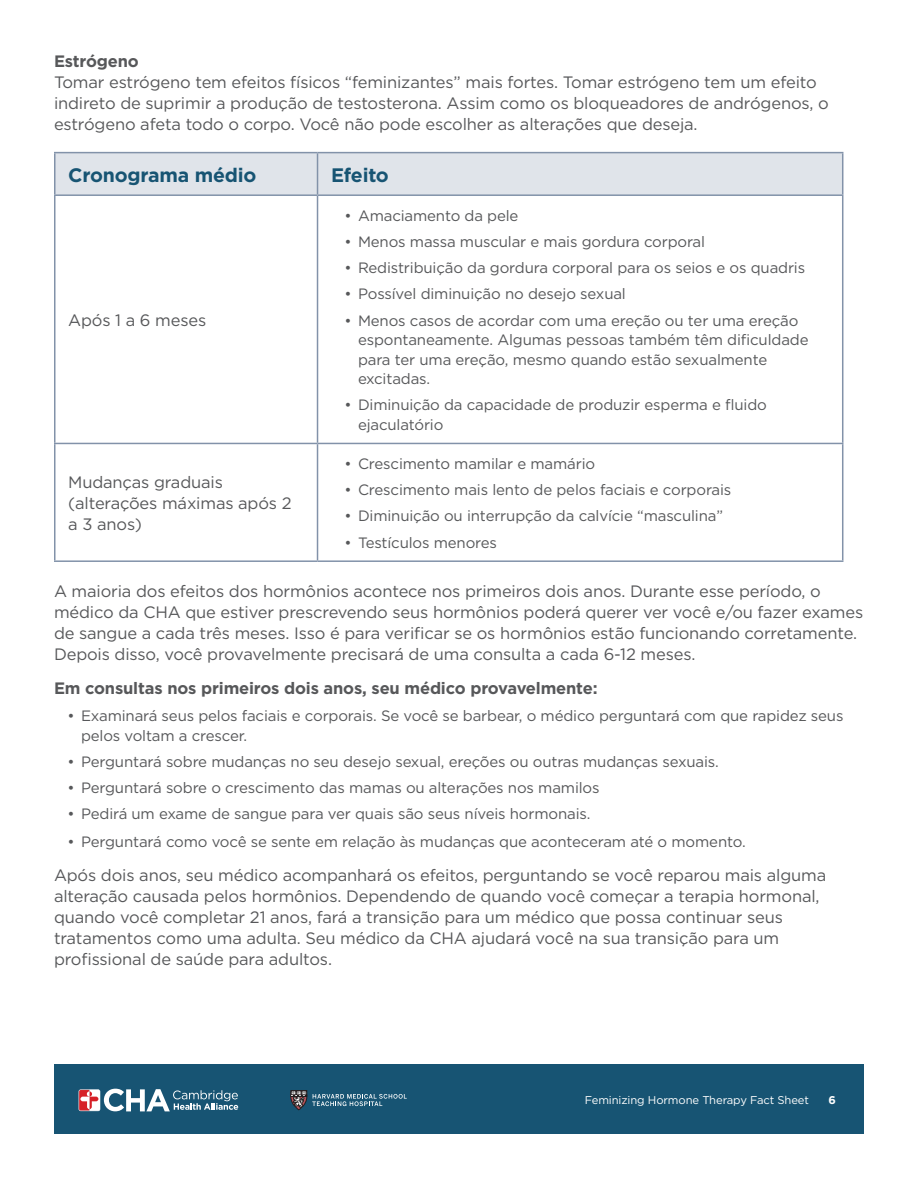
<style>
.page{position:relative;width:918px;height:1188px;background:#fff}
.page>*{position:absolute;margin:0;border:0;box-sizing:border-box;transform-origin:0 0}
.t1{font:700 19.5px "Gotham";letter-spacing:-.01em;color:#175473}
.t2{font:16.5px/21px "Gotham";letter-spacing:-.01em;color:#57585a}
.t3{font:700 16.5px "Gotham";letter-spacing:-.01em;color:#57585a}
.t4{font:15px/19.5px "Gotham";letter-spacing:-.01em;color:#57585a}
.t5{font:11.25px "Gotham";letter-spacing:-.01em;color:#fff}
.t6{font:700 11.25px "Gotham";color:#fff}
</style>
<div class="page">
<div style="left:54px;top:1065px;width:810px;height:69px;background:#175473"></div>
<svg style="left:79px;top:1089px;width:159px;height:22px"></svg>
<svg style="left:291px;top:1090px;width:116px;height:20px"></svg>
<div style="left:56px;top:153px;width:786px;height:41px;background:#e0e4ea"></div>
<hr style="left:54px;top:152px;width:264px;height:1px;background:#8292a9">
<hr style="left:54px;top:153px;width:2px;height:41px;background:#8292a9">
<hr style="left:318px;top:152px;width:525px;height:1px;background:#8292a9">
<hr style="left:317px;top:153px;width:1px;height:41px;background:#8292a9">
<hr style="left:842px;top:153px;width:1px;height:41px;background:#8292a9">
<hr style="left:54px;top:194px;width:264px;height:2px;background:#8292a9">
<hr style="left:318px;top:194px;width:525px;height:2px;background:#8292a9">
<hr style="left:54px;top:196px;width:2px;height:247px;background:#8292a9">
<hr style="left:317px;top:196px;width:1px;height:247px;background:#8292a9">
<hr style="left:842px;top:196px;width:1px;height:247px;background:#8292a9">
<hr style="left:54px;top:443px;width:264px;height:1px;background:#8292a9">
<hr style="left:54px;top:444px;width:2px;height:116px;background:#8292a9">
<hr style="left:318px;top:443px;width:525px;height:1px;background:#8292a9">
<hr style="left:317px;top:444px;width:1px;height:116px;background:#8292a9">
<hr style="left:842px;top:444px;width:1px;height:116px;background:#8292a9">
<hr style="left:54px;top:560px;width:264px;height:2px;background:#8292a9">
<hr style="left:318px;top:560px;width:525px;height:2px;background:#8292a9">
<p class="t3" style="left:54px;top:50px;width:86px">Estrógeno</p>
<p class="t2" style="left:54px;top:72px;width:776px">Tomar estrógeno tem efeitos físicos “feminizantes” mais fortes. Tomar estrógeno tem um efeito indireto de suprimir a produção de testosterona. Assim como os bloqueadores de andrógenos, o estrógeno afeta todo o corpo. Você não pode escolher as alterações que deseja.</p>
<p class="t1" style="left:68px;top:162px;width:190px">Cronograma médio</p>
<p class="t1" style="left:331px;top:162px;width:59px">Efeito</p>
<p class="t2" style="left:68px;top:309px;width:139px">Após 1 a 6 meses</p>
<p class="t2" style="left:68px;top:471px;width:225px">Mudanças graduais (alterações máximas após 2 a 3 anos)</p>
<p class="t4" style="left:345px;top:205px;width:176px">• Amaciamento da pele</p>
<p class="t4" style="left:345px;top:232px;width:362px">• Menos massa muscular e mais gordura corporal</p>
<p class="t4" style="left:345px;top:258px;width:462px">• Redistribuição da gordura corporal para os seios e os quadris</p>
<p class="t4" style="left:345px;top:284px;width:283px">• Possível diminuição no desejo sexual</p>
<p class="t4" style="left:358px;top:310px;width:452px;text-indent:-14px">• Menos casos de acordar com uma ereção ou ter uma ereção espontaneamente. Algumas pessoas também têm dificuldade para ter uma ereção, mesmo quando estão sexualmente excitadas.</p>
<p class="t4" style="left:358px;top:395px;width:410px;text-indent:-14px">• Diminuição da capacidade de produzir esperma e fluido ejaculatório</p>
<p class="t4" style="left:345px;top:454px;width:252px">• Crescimento mamilar e mamário</p>
<p class="t4" style="left:345px;top:480px;width:388px">• Crescimento mais lento de pelos faciais e corporais</p>
<p class="t4" style="left:345px;top:506px;width:380px">• Diminuição ou interrupção da calvície “masculina”</p>
<p class="t4" style="left:345px;top:532px;width:154px">• Testículos menores</p>
<p class="t2" style="left:54px;top:580px;width:811px">A maioria dos efeitos dos hormônios acontece nos primeiros dois anos. Durante esse período, o médico da CHA que estiver prescrevendo seus hormônios poderá querer ver você e/ou fazer exames de sangue a cada três meses. Isso é para verificar se os hormônios estão funcionando corretamente.<br>Depois disso, você provavelmente precisará de uma consulta a cada 6-12 meses.</p>
<p class="t3" style="left:54px;top:677px;width:545px">Em consultas nos primeiros dois anos, seu médico provavelmente:</p>
<p class="t4" style="left:81px;top:706px;width:764px;text-indent:-14px">• Examinará seus pelos faciais e corporais. Se você se barbear, o médico perguntará com que rapidez seus pelos voltam a crescer.</p>
<p class="t4" style="left:68px;top:752px;width:653px">• Perguntará sobre mudanças no seu desejo sexual, ereções ou outras mudanças sexuais.</p>
<p class="t4" style="left:68px;top:778px;width:534px">• Perguntará sobre o crescimento das mamas ou alterações nos mamilos</p>
<p class="t4" style="left:68px;top:804px;width:525px">• Pedirá um exame de sangue para ver quais são seus níveis hormonais.</p>
<p class="t4" style="left:68px;top:832px;width:680px">• Perguntará como você se sente em relação às mudanças que aconteceram até o momento.</p>
<p class="t2" style="left:54px;top:864px;width:774px">Após dois anos, seu médico acompanhará os efeitos, perguntando se você reparou mais alguma alteração causada pelos hormônios. Dependendo de quando você começar a terapia hormonal, quando você completar 21 anos, fará a transição para um médico que possa continuar seus tratamentos como uma adulta. Seu médico da CHA ajudará você na sua transição para um profissional de saúde para adultos.</p>
<p class="t5" style="left:585px;top:1093px;width:226px">Feminizing Hormone Therapy Fact Sheet</p>
<p class="t6" style="left:829px;top:1092px;width:9px">6</p>
</div>
